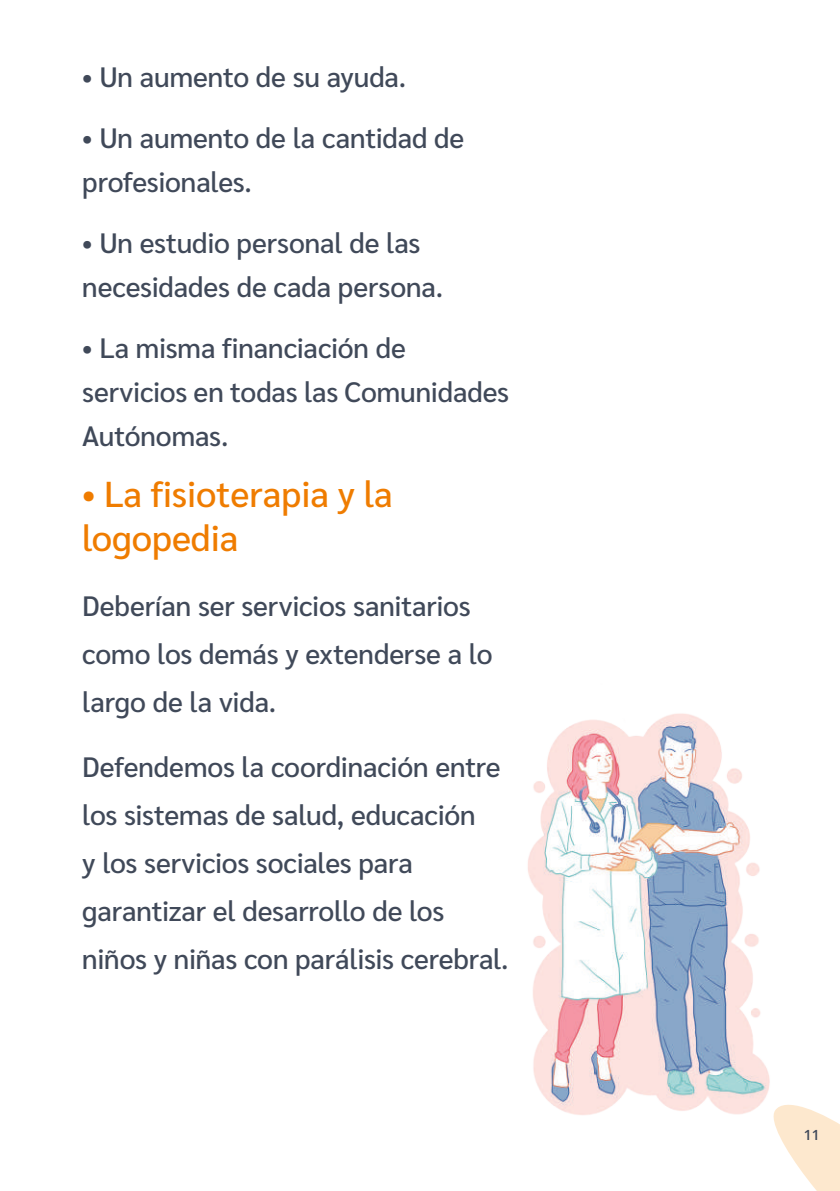
<style>
.page{position:relative;width:840px;height:1191px;background:#fff}
.page>*{position:absolute;margin:0;border:0;box-sizing:border-box;transform-origin:0 0}
.t1{font:500 36px/44px "Sarabun";color:#ef7c00}
.t2{font:500 28px/48px "Sarabun";letter-spacing:-.005em;color:#404959}
.t3{font:600 14px "Open Sans";color:#404959}
</style>
<div class="page">
<svg style="left:773px;top:1104px;width:66px;height:87px"></svg>
<img style="left:528px;top:713px;width:242px;height:402px">
<p class="t2" style="left:82px;top:53px;width:325px">• Un aumento de su ayuda.</p>
<p class="t2" style="left:82px;top:116px;width:383px;line-height:44px">• Un aumento de la cantidad de profesionales.</p>
<p class="t2" style="left:82px;top:221px;width:362px;line-height:44px">• Un estudio personal de las necesidades de cada persona.</p>
<p class="t2" style="left:82px;top:326px;width:428px;line-height:44px">• La misma financiación de servicios en todas las Comunidades<br>Autónomas.</p>
<p class="t1" style="left:82px;top:472px;width:312px">• La fisioterapia y la logopedia</p>
<p class="t2" style="left:82px;top:582px;width:411px">Deberían ser servicios sanitarios como los demás y extenderse a lo largo de la vida.</p>
<p class="t2" style="left:82px;top:743px;width:427px">Defendemos la coordinación entre los sistemas de salud, educación<br>y los servicios sociales para garantizar el desarrollo de los niños y niñas con parálisis cerebral.</p>
<p class="t3" style="left:803px;top:1125px;width:17px">11</p>
</div>
